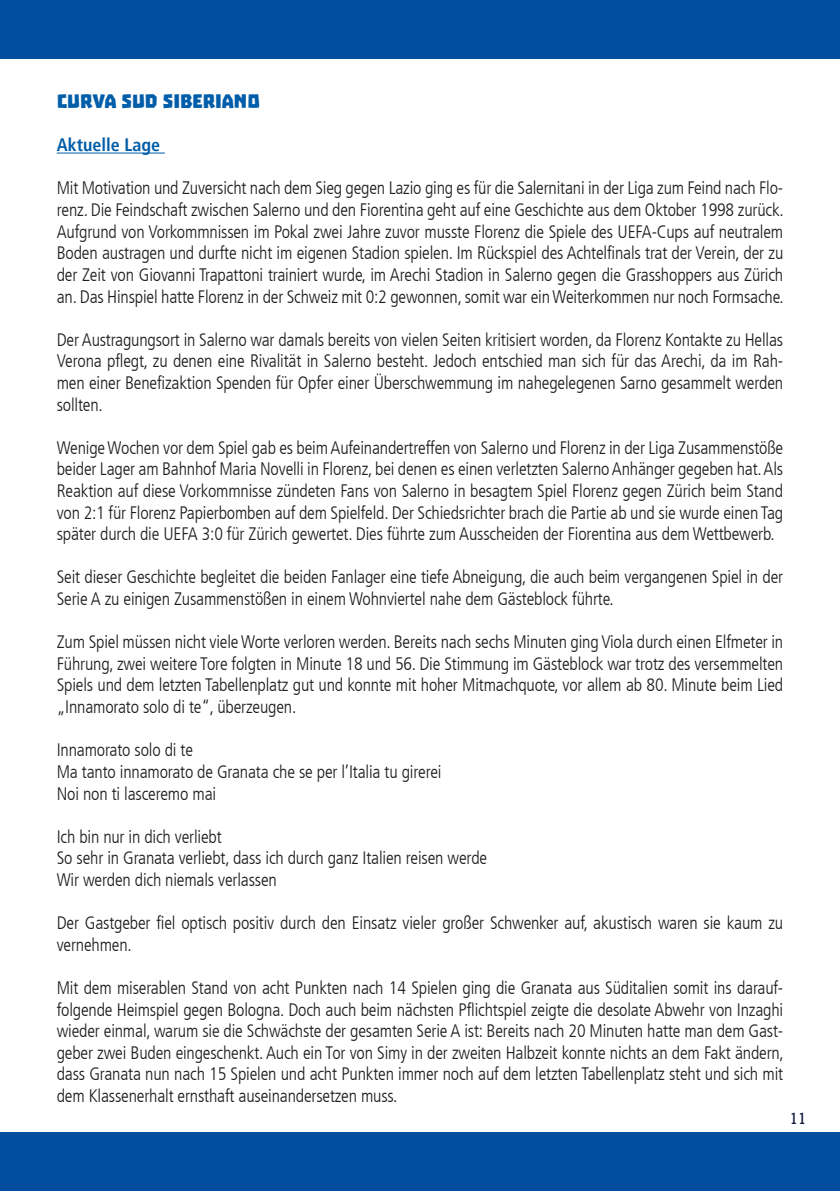
<style>
.page{position:relative;width:840px;height:1191px;background:#fff}
.page>*{position:absolute;margin:0;border:0;box-sizing:border-box;transform-origin:0 0}
._02_Headline_Rubriken{font:22px "Troika";color:#005da9}
._01_Fliestext{font:300 condensed 18px/21.6px "Frutiger LT";letter-spacing:-.01em;color:#1d1d1b;text-align:justify}
._03_Subheadline_Rubriken{font:700 condensed 18px "Frutiger LT";color:#005da9}
.t1{font:16px "Steinem";color:#131940}
</style>
<div class="page">
<hr style="left:57px;top:153px;width:108px;height:1px;background:#005da9">
<div style="left:0;top:0;width:839px;height:58px;background:#004d9d"></div>
<div style="left:0;top:1132px;width:839px;height:59px;background:#004d9d"></div>
<p class="_02_Headline_Rubriken" style="left:57px;top:89px;width:204px">CURVA SUD SIBERIANO</p>
<p class="_03_Subheadline_Rubriken" style="left:57px;top:134px;width:105px">Aktuelle Lage</p>
<p class="_01_Fliestext" style="left:57px;top:178px;width:728px">Mit Motivation und Zuversicht nach dem Sieg gegen Lazio ging es für die Salernitani in der Liga zum Feind nach Flo&shy;renz. Die Feindschaft zwischen Salerno und den Fiorentina geht auf eine Geschichte aus dem Oktober 1998 zurück.<br>Aufgrund von Vorkommnissen im Pokal zwei Jahre zuvor musste Florenz die Spiele des UEFA-Cups auf neutralem Boden austragen und durfte nicht im eigenen Stadion spielen. Im Rückspiel des Achtelfinals trat der Verein, der zu der Zeit von Giovanni Trapattoni trainiert wurde, im Arechi Stadion in Salerno gegen die Grasshoppers aus Zürich an. Das Hinspiel hatte Florenz in der Schweiz mit 0:2 gewonnen, somit war ein Weiterkommen nur noch Formsache.</p>
<p class="_01_Fliestext" style="left:57px;top:329px;width:727px">Der Austragungsort in Salerno war damals bereits von vielen Seiten kritisiert worden, da Florenz Kontakte zu Hellas Verona pflegt, zu denen eine Rivalität in Salerno besteht. Jedoch entschied man sich für das Arechi, da im Rah&shy;men einer Benefizaktion Spenden für Opfer einer Überschwemmung im nahegelegenen Sarno gesammelt werden sollten.</p>
<p class="_01_Fliestext" style="left:57px;top:437px;width:727px">Wenige Wochen vor dem Spiel gab es beim Aufeinandertreffen von Salerno und Florenz in der Liga Zusammenstöße beider Lager am Bahnhof Maria Novelli in Florenz, bei denen es einen verletzten Salerno Anhänger gegeben hat. Als Reaktion auf diese Vorkommnisse zündeten Fans von Salerno in besagtem Spiel Florenz gegen Zürich beim Stand von 2:1 für Florenz Papierbomben auf dem Spielfeld. Der Schiedsrichter brach die Partie ab und sie wurde einen Tag später durch die UEFA 3:0 für Zürich gewertet. Dies führte zum Ausscheiden der Fiorentina aus dem Wettbewerb.</p>
<p class="_01_Fliestext" style="left:57px;top:566px;width:727px">Seit dieser Geschichte begleitet die beiden Fanlager eine tiefe Abneigung, die auch beim vergangenen Spiel in der<br>Serie A zu einigen Zusammenstößen in einem Wohnviertel nahe dem Gästeblock führte.</p>
<p class="_01_Fliestext" style="left:57px;top:631px;width:727px">Zum Spiel müssen nicht viele Worte verloren werden. Bereits nach sechs Minuten ging Viola durch einen Elfmeter in Führung, zwei weitere Tore folgten in Minute 18 und 56. Die Stimmung im Gästeblock war trotz des versemmelten Spiels und dem letzten Tabellenplatz gut und konnte mit hoher Mitmachquote, vor allem ab 80. Minute beim Lied „Innamorato solo di te“, überzeugen.</p>
<p class="_01_Fliestext" style="left:57px;top:739px;width:138px">Innamorato solo di te</p>
<p class="_01_Fliestext" style="left:57px;top:761px;width:386px">Ma tanto innamorato de Granata che se per l’Italia tu girerei</p>
<p class="_01_Fliestext" style="left:57px;top:782px;width:161px">Noi non ti lasceremo mai</p>
<p class="_01_Fliestext" style="left:57px;top:826px;width:166px">Ich bin nur in dich verliebt</p>
<p class="_01_Fliestext" style="left:57px;top:847px;width:432px">So sehr in Granata verliebt, dass ich durch ganz Italien reisen werde</p>
<p class="_01_Fliestext" style="left:57px;top:869px;width:221px">Wir werden dich niemals verlassen</p>
<p class="_01_Fliestext" style="left:57px;top:912px;width:727px">Der Gastgeber fiel optisch positiv durch den Einsatz vieler großer Schwenker auf, akustisch waren sie kaum zu vernehmen.</p>
<p class="_01_Fliestext" style="left:57px;top:977px;width:728px">Mit dem miserablen Stand von acht Punkten nach 14 Spielen ging die Granata aus Süditalien somit ins darauf&shy;folgende Heimspiel gegen Bologna. Doch auch beim nächsten Pflichtspiel zeigte die desolate Abwehr von Inzaghi wieder einmal, warum sie die Schwächste der gesamten Serie A ist: Bereits nach 20 Minuten hatte man dem Gast&shy;geber zwei Buden eingeschenkt. Auch ein Tor von Simy in der zweiten Halbzeit konnte nichts an dem Fakt ändern, dass Granata nun nach 15 Spielen und acht Punkten immer noch auf dem letzten Tabellenplatz steht und sich mit dem Klassenerhalt ernsthaft auseinandersetzen muss.</p>
<p class="t1" style="left:789px;top:1109px;width:18px">11</p>
</div>
